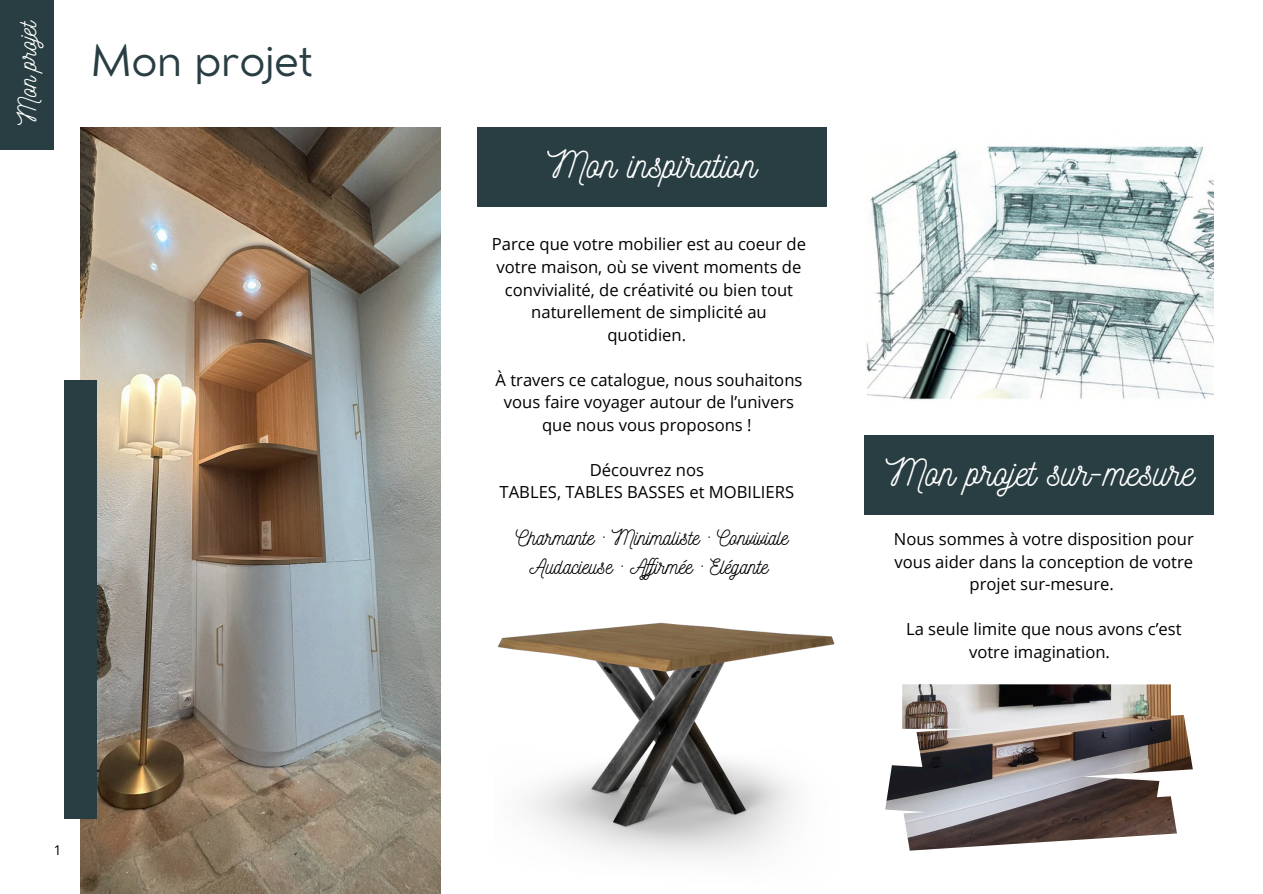
<style>
.page{position:relative;width:1263px;height:894px;background:#fff}
.page>*{position:absolute;margin:0;border:0;box-sizing:border-box;transform-origin:0 0}
.t1{font:42.45px "Cocomat Pro";color:#293e42}
.t2{font:37.5px "Nickainley";color:#fff}
.t3{font:37.05px "Nickainley";color:#fff}
.t4{font:25.5px "Nickainley";color:#fff}
.t5{font:21.15px/29.2px "Nickainley";color:#000;text-align:center}
.t6{font:16.65px/22.5px "Open Sans";color:#000;text-align:center}
.t7{font:13.5px "Open Sans";color:#000}
</style>
<div class="page">
<div style="left:0;top:0;width:54px;height:149px;background:#293e42"></div>
<img style="left:81px;top:127px;width:359px;height:766px">
<div style="left:477px;top:127px;width:350px;height:80px;background:#293e42"></div>
<div style="left:64px;top:380px;width:33px;height:437px;background:#293e42"></div>
<div style="left:865px;top:435px;width:349px;height:80px;background:#293e42"></div>
<img style="left:866px;top:146px;width:348px;height:254px">
<img style="left:885px;top:684px;width:308px;height:166px">
<img style="left:497px;top:622px;width:338px;height:236px">
<h2 class="t4" style="left:11px;top:124px;width:106px;rotate:-90deg">Mon projet</h2>
<p class="t1" style="left:91px;top:44px;width:225px">Mon projet</p>
<p class="t7" style="left:54px;top:840px;width:9px">1</p>
<p class="t3" style="left:548px;top:141px;width:210px">Mon inspiration</p>
<p class="t6" style="left:492px;top:233px;width:316px">Parce que votre mobilier est au coeur de votre maison, où se vivent moments de convivialité, de créativité ou bien tout naturellement de simplicité au quotidien.</p>
<h2 class="t6" style="left:496px;top:368px;width:308px">À travers ce catalogue, nous souhaitons vous faire voyager autour de l’univers que nous vous proposons !</h2>
<h4 class="t6" style="left:590px;top:458px;width:116px">Découvrez nos</h4>
<p class="t6" style="left:500px;top:480px;width:296px">TABLES, TABLES BASSES et MOBILIERS</p>
<p class="t5" style="left:516px;top:522px;width:274px">Charmante · Minimaliste · Conviviale<br>Audacieuse · Afirmée · Elégante</p>
<p class="t6" style="left:894px;top:527px;width:302px">Nous sommes à votre disposition pour vous aider dans la conception de votre projet sur-mesure.</p>
<p class="t6" style="left:906px;top:617px;width:277px">La seule limite que nous avons c’est votre imagination.</p>
<p class="t2" style="left:886px;top:448px;width:310px">Mon projet sur-mesure</p>
</div>
